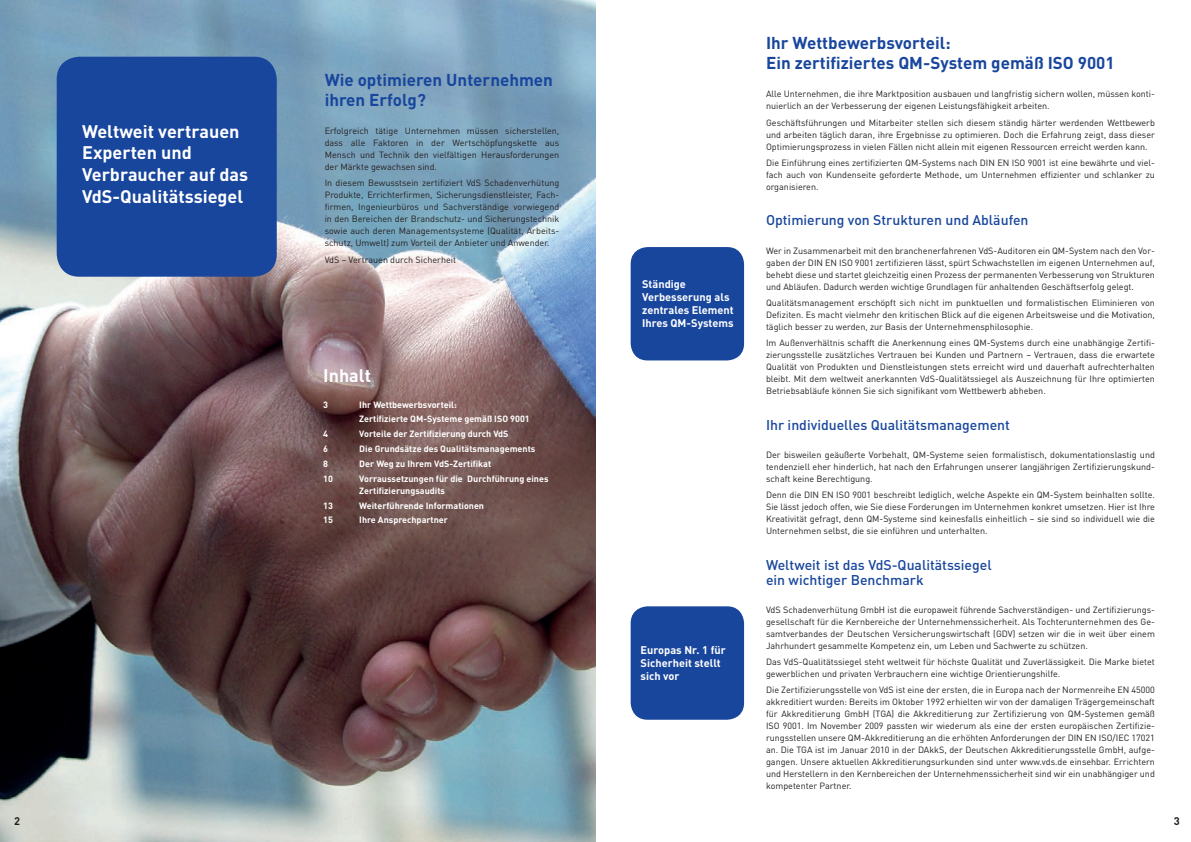
<style>
.page{position:relative;width:1191px;height:842px;background:#fff}
.page>*{position:absolute;margin:0;border:0;box-sizing:border-box;transform-origin:0 0}
.t1{font:700 18px/21.6px "DIN Pro";color:#fff}
.t2{font:700 17px/20px "DIN Pro";color:#18469d}
.t3{font:500 14px/15px "DIN Pro";color:#18469d}
.t4{font:700 11px/13.2px "DIN Pro";color:#fff}
.t5{font:700 11px "DIN Pro";color:#231f20}
.t6{font:9px/12px "DINOT";color:#231f20;text-align:justify}
.t7{font:700 9px/14.8px "DIN Pro";color:#fff}
</style>
<div class="page">
<img style="left:0;top:0;width:595px;height:842px">
<div style="left:630px;top:247px;width:114px;height:113px;background:#18469d;border-radius:17px"></div>
<div style="left:630px;top:606px;width:114px;height:114px;background:#18469d;border-radius:17px"></div>
<div style="left:57px;top:57px;width:220px;height:220px;background:#18469d;border-radius:23px"></div>
<h1 class="t1" style="left:82px;top:120px;width:167px">Weltweit vertrauen<br>Experten und<br>Verbraucher auf das<br>VdS-Qualitätssiegel</h1>
<h2 class="t2" style="left:325px;top:69px;width:230px">Wie optimieren Unternehmen ihren Erfolg?</h2>
<p class="t6" style="left:325px;top:124px;width:236px">Erfolgreich tätige Unternehmen müssen sicherstellen, dass alle Faktoren in der Wertschöpfungskette aus Mensch und Technik den vielfältigen Herausforderungen der Märkte gewachsen sind.</p>
<p class="t6" style="left:325px;top:177px;width:236px">In diesem Bewusstsein zertifiziert VdS Schadenverhütung Produkte, Errichterfirmen, Sicherungsdienstleister, Fach&shy;firmen, Ingenieurbüros und Sachverständige vorwiegend in den Bereichen der Brandschutz- und Sicherungstechnik sowie auch deren Managementsysteme (Qualität, Arbeits&shy;schutz, Umwelt) zum Vorteil der Anbieter und Anwender.</p>
<p class="t6" style="left:325px;top:253px;width:133px">VdS – Vertrauen durch Sicherheit</p>
<h1 class="t1" style="left:323px;top:364px;width:49px">Inhalt</h1>
<p class="t7" style="left:323px;top:396px;width:6px">3</p>
<p class="t7" style="left:359px;top:396px;width:172px">Ihr Wettbewerbsvorteil:<br>Zertifizierte QM-Systeme gemäß ISO 9001</p>
<p class="t7" style="left:323px;top:426px;width:6px">4</p>
<p class="t7" style="left:359px;top:426px;width:151px">Vorteile der Zertifizierung durch VdS</p>
<p class="t7" style="left:323px;top:441px;width:6px">6</p>
<p class="t7" style="left:359px;top:441px;width:178px">Die Grundsätze des Qualitätsmanagements</p>
<p class="t7" style="left:323px;top:456px;width:6px">8</p>
<p class="t7" style="left:359px;top:456px;width:133px">Der Weg zu Ihrem VdS-Zertifikat</p>
<p class="t7" style="left:323px;top:471px;width:11px">10</p>
<p class="t7" style="left:359px;top:472px;width:191px;line-height:12px">Vorraussetzungen für die Durchführung eines<br>Zertifizierungsaudits</p>
<p class="t7" style="left:323px;top:497px;width:11px">13</p>
<p class="t7" style="left:359px;top:497px;width:126px">Weiterführende Informationen</p>
<p class="t7" style="left:323px;top:512px;width:11px">15</p>
<p class="t7" style="left:359px;top:512px;width:90px">Ihre Ansprechpartner</p>
<p class="t4" style="left:642px;top:277px;width:93px">Ständige<br>Verbesserung als zentrales Element<br>Ihres QM-Systems</p>
<p class="t4" style="left:640px;top:643px;width:87px">Europas Nr. 1 für<br>Sicherheit stellt sich vor</p>
<h2 class="t2" style="left:766px;top:32px;width:350px">Ihr Wettbewerbsvorteil:<br>Ein zertifiziertes QM-System gemäß ISO 9001</h2>
<p class="t6" style="left:766px;top:88px;width:390px">Alle Unternehmen, die ihre Marktposition ausbauen und langfristig sichern wollen, müssen konti&shy;nuierlich an der Verbesserung der eigenen Leistungsfähigkeit arbeiten.</p>
<p class="t6" style="left:766px;top:116px;width:390px">Geschäftsführungen und Mitarbeiter stellen sich diesem ständig härter werdenden Wettbewerb und arbeiten täglich daran, ihre Ergebnisse zu optimieren. Doch die Erfahrung zeigt, dass dieser Optimierungsprozess in vielen Fällen nicht allein mit eigenen Ressourcen erreicht werden kann.</p>
<p class="t6" style="left:766px;top:156px;width:390px">Die Einführung eines zertifizierten QM-Systems nach DIN EN ISO 9001 ist eine bewährte und viel&shy;fach auch von Kundenseite geforderte Methode, um Unternehmen effizienter und schlanker zu organisieren.</p>
<h3 class="t3" style="left:766px;top:211px;width:264px">Optimierung von Strukturen und Abläufen</h3>
<p class="t6" style="left:766px;top:244px;width:390px">Wer in Zusammenarbeit mit den branchenerfahrenen VdS-Auditoren ein QM-System nach den Vor&shy;gaben der DIN EN ISO 9001 zertifizieren lässt, spürt Schwachstellen im eigenen Unternehmen auf, behebt diese und startet gleichzeitig einen Prozess der permanenten Verbesserung von Strukturen und Abläufen. Dadurch werden wichtige Grundlagen für anhaltenden Geschäftserfolg gelegt.</p>
<p class="t6" style="left:766px;top:296px;width:390px">Qualitätsmanagement erschöpft sich nicht im punktuellen und formalistischen Eliminieren von Defiziten. Es macht vielmehr den kritischen Blick auf die eigenen Arbeitsweise und die Motivation, täglich besser zu werden, zur Basis der Unternehmensphilosophie.</p>
<p class="t6" style="left:766px;top:336px;width:390px">Im Außenverhältnis schafft die Anerkennung eines QM-Systems durch eine unabhängige Zertifi&shy;zierungsstelle zusätzliches Vertrauen bei Kunden und Partnern – Vertrauen, dass die erwartete Qualität von Produkten und Dienstleistungen stets erreicht wird und dauerhaft aufrechterhalten bleibt. Mit dem weltweit anerkannten VdS-Qualitätssiegel als Auszeichnung für Ihre optimierten Betriebsabläufe können Sie sich signifikant vom Wettbewerb abheben.</p>
<h3 class="t3" style="left:766px;top:415px;width:245px">Ihr individuelles Qualitätsmanagement</h3>
<p class="t6" style="left:766px;top:448px;width:390px">Der bisweilen geäußerte Vorbehalt, QM-Systeme seien formalistisch, dokumentationslastig und tendenziell eher hinderlich, hat nach den Erfahrungen unserer langjährigen Zertifizierungskund&shy;schaft keine Berechtigung.</p>
<p class="t6" style="left:766px;top:488px;width:390px">Denn die DIN EN ISO 9001 beschreibt lediglich, welche Aspekte ein QM-System beinhalten sollte.<br>Sie lässt jedoch offen, wie Sie diese Forderungen im Unternehmen konkret umsetzen. Hier ist Ihre Kreativität gefragt, denn QM-Systeme sind keinesfalls einheitlich – sie sind so individuell wie die Unternehmen selbst, die sie einführen und unterhalten.</p>
<h3 class="t3" style="left:766px;top:555px;width:227px">Weltweit ist das VdS-Qualitätssiegel ein wichtiger Benchmark</h3>
<p class="t6" style="left:766px;top:603px;width:390px">VdS Schadenverhütung GmbH ist die europaweit führende Sachverständigen- und Zertifizierungs&shy;gesellschaft für die Kernbereiche der Unternehmenssicherheit. Als Tochterunternehmen des Ge&shy;samtverbandes der Deutschen Versicherungswirtschaft (GDV) setzen wir die in weit über einem Jahrhundert gesammelte Kompetenz ein, um Leben und Sachwerte zu schützen.</p>
<p class="t6" style="left:766px;top:655px;width:390px">Das VdS-Qualitätssiegel steht weltweit für höchste Qualität und Zuverlässigkeit. Die Marke bietet gewerblichen und privaten Verbrauchern eine wichtige Orientierungshilfe.</p>
<p class="t6" style="left:766px;top:684px;width:390px">Die Zertifizierungsstelle von VdS ist eine der ersten, die in Europa nach der Normenreihe EN 45000 akkreditiert wurden: Bereits im Oktober 1992 erhielten wir von der damaligen Trägergemeinschaft für Akkreditierung GmbH (TGA) die Akkreditierung zur Zertifizierung von QM-Systemen gemäß ISO 9001. Im November 2009 passten wir wiederum als eine der ersten europäischen Zertifizie&shy;rungsstellen unsere QM-Akkreditierung an die erhöhten Anforderungen der DIN EN ISO/IEC 17021 an. Die TGA ist im Januar 2010 in der DAkkS, der Deutschen Akkreditierungsstelle GmbH, aufge&shy;gangen. Unsere aktuellen Akkreditierungsurkunden sind unter www.vds.de einsehbar. Errichtern und Herstellern in den Kernbereichen der Unternehmenssicherheit sind wir ein unabhängiger und kompetenter Partner.</p>
<p class="t5" style="left:14px;top:814px;width:7px">2</p>
<p class="t5" style="left:1173px;top:814px;width:7px">3</p>
</div>
